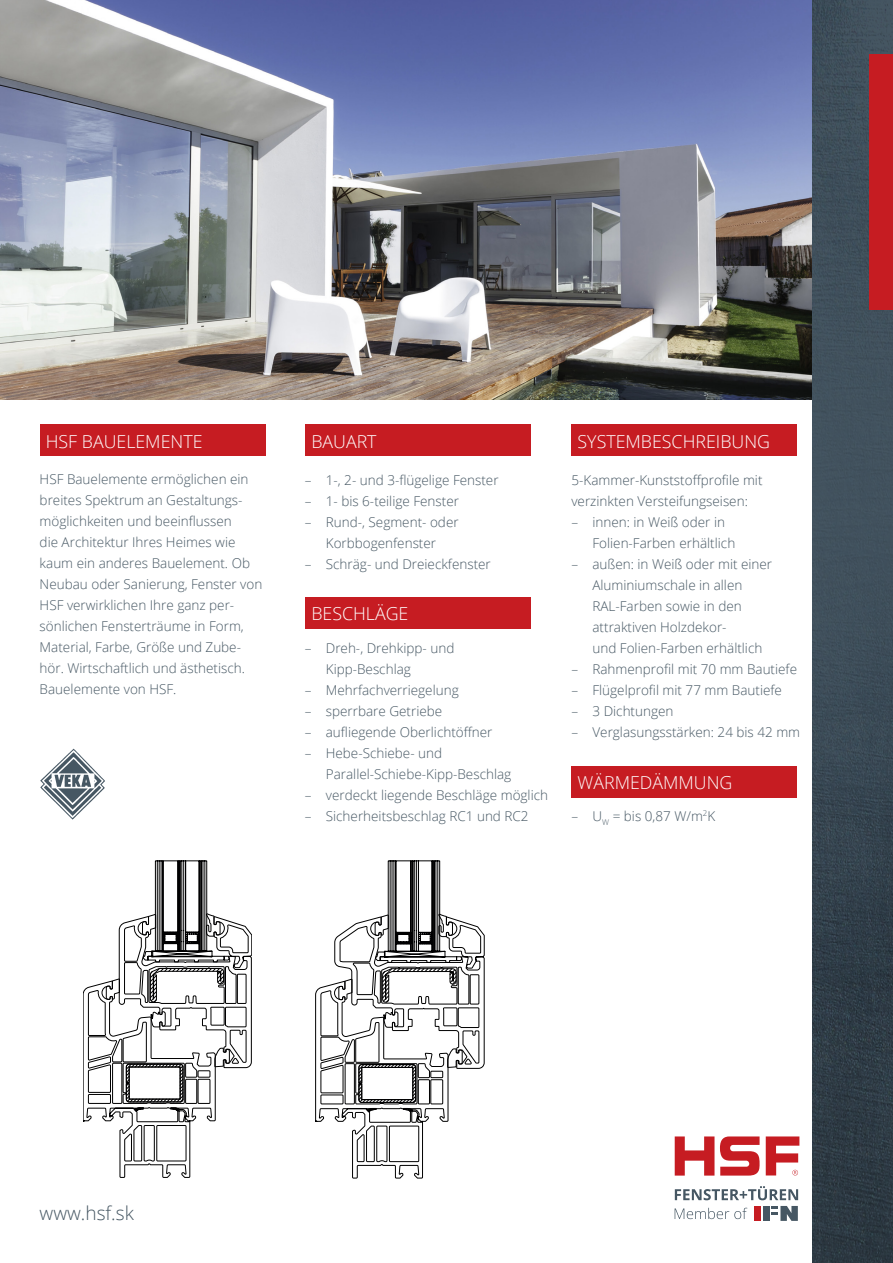
<style>
.page{position:relative;width:893px;height:1263px;background:#fff}
.page>*{position:absolute;margin:0;border:0;box-sizing:border-box;transform-origin:0 0}
.t1{font:300 19.05px "Open Sans";color:#465763}
.t2{font:300 17.85px "Open Sans";color:#fff}
.t3{font:300 13.5px/21px "Open Sans";color:#465763}
</style>
<div class="page">
<img style="left:0;top:0;width:812px;height:400px">
<svg style="left:675px;top:1136px;width:39px;height:39px"></svg>
<svg style="left:720px;top:1136px;width:40px;height:39px"></svg>
<svg style="left:766px;top:1136px;width:33px;height:39px"></svg>
<svg style="left:675px;top:1186px;width:123px;height:14px"></svg>
<div style="left:754px;top:1206px;width:7px;height:15px;background:#c61c22"></div>
<div style="left:763px;top:1206px;width:6px;height:15px;background:#465763"></div>
<svg style="left:772px;top:1206px;width:26px;height:15px"></svg>
<svg style="left:675px;top:1208px;width:72px;height:11px"></svg>
<div style="left:305px;top:424px;width:226px;height:32px;background:#c61c22"></div>
<div style="left:305px;top:597px;width:226px;height:32px;background:#c61c22"></div>
<div style="left:571px;top:766px;width:226px;height:32px;background:#c61c22"></div>
<div style="left:571px;top:424px;width:226px;height:32px;background:#c61c22"></div>
<div style="left:40px;top:424px;width:226px;height:32px;background:#c61c22"></div>
<svg style="left:83px;top:861px;width:169px;height:316px"></svg>
<svg style="left:315px;top:861px;width:169px;height:317px"></svg>
<div style="left:812px;top:0;width:81px;height:1263px;background:linear-gradient(to bottom,#455663,#2d3a44)"></div>
<div style="left:870px;top:54px;width:23px;height:255px;background:#c61c22"></div>
<img style="left:40px;top:748px;width:65px;height:72px">
<p class="t2" style="left:46px;top:429px;width:158px">HSF BAUELEMENTE</p>
<p class="t2" style="left:578px;top:429px;width:194px">SYSTEMBESCHREIBUNG</p>
<p class="t3" style="left:40px;top:468px;width:224px">HSF Bauelemente ermöglichen ein breites Spektrum an Gestaltungs&shy;möglichkeiten und beeinflussen<br>die Architektur Ihres Heimes wie kaum ein anderes Bauelement. Ob<br>Neubau oder Sanierung, Fenster von<br>HSF verwirklichen Ihre ganz per&shy;sönlichen Fensterträume in Form,<br>Material, Farbe, Größe und Zube&shy;hör. Wirtschaftlich und ästhetisch.<br>Bauelemente von HSF.</p>
<p class="t2" style="left:311px;top:429px;width:67px">BAUART</p>
<p class="t3" style="left:305px;top:469px;width:195px">– 1-, 2- und 3-flügelige Fenster</p>
<p class="t3" style="left:305px;top:490px;width:156px">– 1- bis 6-teilige Fenster</p>
<p class="t3" style="left:305px;top:511px;width:155px">– Rund-, Segment- oder</p>
<p class="t3" style="left:326px;top:532px;width:112px">Korbbogenfenster</p>
<p class="t3" style="left:305px;top:553px;width:188px">– Schräg- und Dreieckfenster</p>
<p class="t3" style="left:571px;top:469px;width:193px">5-Kammer-Kunststoffprofile mit</p>
<p class="t3" style="left:571px;top:490px;width:178px">verzinkten Versteifungseisen:</p>
<p class="t3" style="left:571px;top:511px;width:155px">– innen: in Weiß oder in</p>
<p class="t3" style="left:592px;top:532px;width:144px">Folien-Farben erhältlich</p>
<p class="t3" style="left:571px;top:553px;width:202px">– außen: in Weiß oder mit einer</p>
<p class="t3" style="left:592px;top:574px;width:151px">Aluminiumschale in allen</p>
<p class="t3" style="left:592px;top:595px;width:151px">RAL-Farben sowie in den</p>
<p class="t3" style="left:592px;top:616px;width:171px">attraktiven Holzdekor-<br>und Folien-Farben erhältlich</p>
<p class="t3" style="left:571px;top:658px;width:227px">– Rahmenprofil mit 70 mm Bautiefe</p>
<p class="t3" style="left:571px;top:679px;width:212px">– Flügelprofil mit 77 mm Bautiefe</p>
<p class="t3" style="left:571px;top:700px;width:104px">– 3 Dichtungen</p>
<p class="t3" style="left:571px;top:721px;width:230px">– Verglasungsstärken: 24 bis 42 mm</p>
<p class="t2" style="left:311px;top:601px;width:99px">BESCHLÄGE</p>
<p class="t3" style="left:305px;top:637px;width:151px">– Dreh-, Drehkipp- und</p>
<p class="t3" style="left:326px;top:658px;width:87px">Kipp-Beschlag</p>
<p class="t3" style="left:305px;top:679px;width:155px">– Mehrfachverriegelung</p>
<p class="t3" style="left:305px;top:700px;width:139px">– sperrbare Getriebe</p>
<p class="t3" style="left:305px;top:721px;width:189px">– aufliegende Oberlichtöffner</p>
<p class="t3" style="left:305px;top:742px;width:139px">– Hebe-Schiebe- und</p>
<p class="t3" style="left:326px;top:763px;width:187px">Parallel-Schiebe-Kipp-Beschlag</p>
<p class="t3" style="left:305px;top:784px;width:245px">– verdeckt liegende Beschläge möglich</p>
<p class="t3" style="left:305px;top:805px;width:225px">– Sicherheitsbeschlag RC1 und RC2</p>
<p class="t2" style="left:578px;top:771px;width:156px">WÄRMEDÄMMUNG</p>
<p class="t3" style="left:571px;top:805px;width:145px">– U<sub>W</sub> = bis 0,87 W/m<sup>2</sup>K</p>
<p class="t1" style="left:40px;top:1200px;width:96px">www.hsf.sk</p>
</div>
